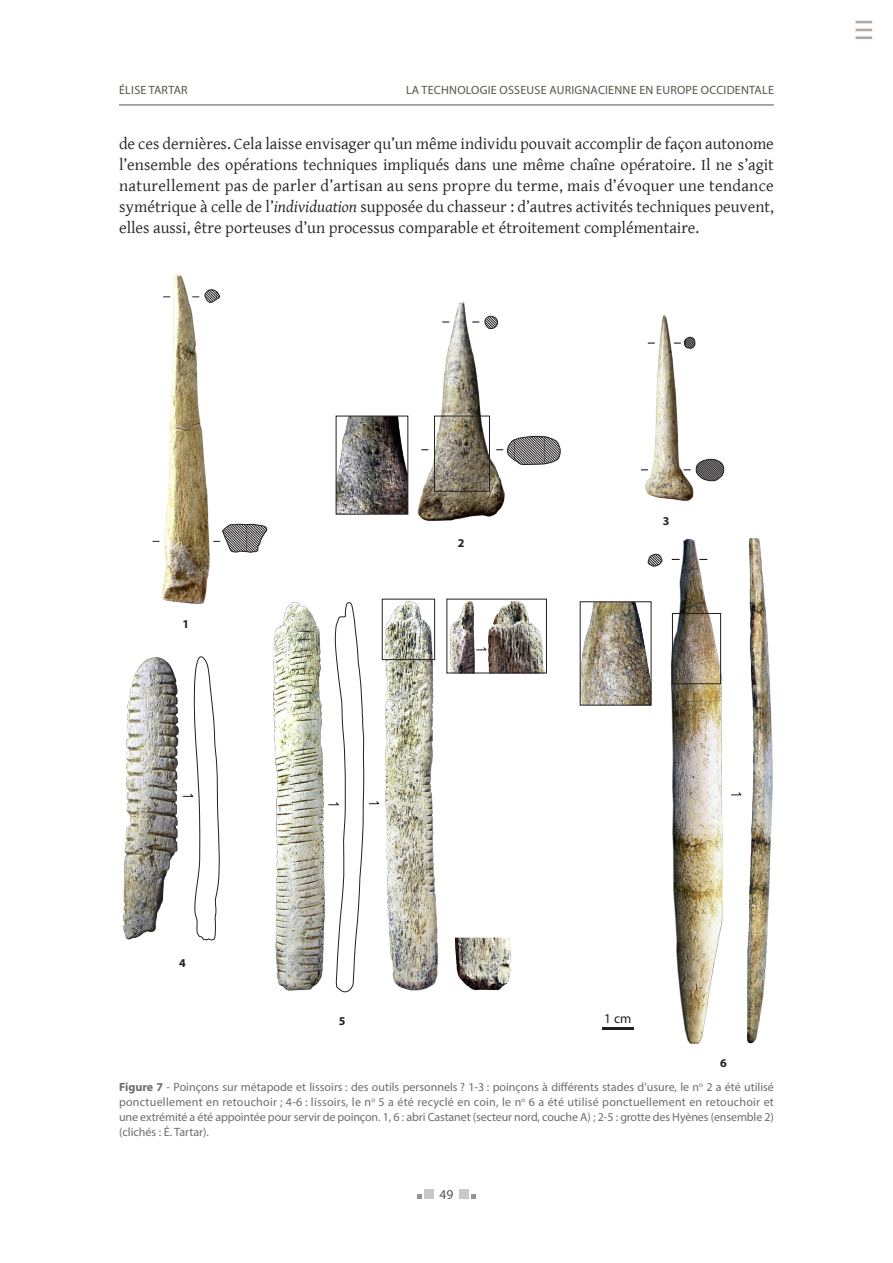
<style>
.page{position:relative;width:893px;height:1263px;background:#fff}
.page>*{position:absolute;margin:0;border:0;box-sizing:border-box;transform-origin:0 0}
.t1{font:16.5px/21px "Gentium Basic";color:#231f20;text-align:justify}
.Legende{font:13.5px "Myriad Pro";color:#231f20}
.t2{font:13.5px "Myriad Pro";color:#58534b}
.Legende-2{font:12px/15px "Myriad Pro";letter-spacing:-.01em;color:#6c6d70;text-align:justify}
.t3{font:12px "Myriad Pro";letter-spacing:.02em;color:#58534b}
.t4{font:700 12px "Myriad";color:#222023}
.s1{font-style:italic}
.s2{font-weight:700}
</style>
<div class="page">
<svg style="left:417px;top:1194px;width:5px;height:5px"></svg>
<div style="left:425px;top:1190px;width:9px;height:9px;background:#c7c8ca"></div>
<div style="left:459px;top:1190px;width:9px;height:9px;background:#c7c8ca"></div>
<svg style="left:471px;top:1194px;width:5px;height:5px"></svg>
<hr style="left:119px;top:105px;width:655px;height:1px;background:#58534b">
<svg style="left:856px;top:29px;width:16px;height:2px"></svg>
<svg style="left:856px;top:37px;width:16px;height:2px"></svg>
<svg style="left:856px;top:21px;width:16px;height:2px"></svg>
<img style="left:123px;top:274px;width:650px;height:769px">
<svg style="left:213px;top:523px;width:55px;height:30px"></svg>
<svg style="left:193px;top:289px;width:27px;height:14px"></svg>
<svg style="left:674px;top:336px;width:22px;height:13px"></svg>
<svg style="left:684px;top:458px;width:41px;height:24px"></svg>
<svg style="left:182px;top:651px;width:39px;height:290px"></svg>
<svg style="left:473px;top:316px;width:25px;height:13px"></svg>
<svg style="left:496px;top:436px;width:64px;height:29px"></svg>
<svg style="left:328px;top:602px;width:53px;height:391px"></svg>
<svg style="left:476px;top:647px;width:12px;height:4px"></svg>
<svg style="left:647px;top:554px;width:15px;height:12px"></svg>
<svg style="left:731px;top:792px;width:12px;height:4px"></svg>
<hr style="left:602px;top:1027px;width:32px;height:2px;background:#231f20">
<div style="left:336px;top:416px;width:72px;height:98px;border:1px solid #231f20"></div>
<div style="left:434px;top:416px;width:56px;height:76px;border:1px solid #231f20"></div>
<div style="left:382px;top:599px;width:53px;height:61px;border:1px solid #231f20"></div>
<div style="left:580px;top:601px;width:71px;height:104px;border:1px solid #231f20"></div>
<div style="left:672px;top:613px;width:49px;height:71px;border:1px solid #231f20"></div>
<div style="left:446px;top:599px;width:101px;height:74px;border:1px solid #231f20"></div>
<p class="t3" style="left:119px;top:83px;width:70px">ÉLISE TARTAR</p>
<p class="t3" style="left:406px;top:83px;width:369px">LA TECHNOLOGIE OSSEUSE AURIGNACIENNE EN EUROPE OCCIDENTALE</p>
<p class="t1" style="left:119px;top:133px;width:656px">de ces dernières. Cela laisse envisager qu’un même individu pouvait accomplir de façon autonome l’ensemble des opérations techniques impliqués dans une même chaîne opératoire. Il ne s’agit naturellement pas de parler d’artisan au sens propre du terme, mais d’évoquer une tendance symétrique à celle de l’<span class="s1">individuation</span> supposée du chasseur : d’autres activités techniques peuvent, elles aussi, être porteuses d’un processus comparable et étroitement complémentaire.</p>
<p class="t4" style="left:183px;top:618px;width:8px">1</p>
<p class="t4" style="left:179px;top:957px;width:8px">4</p>
<p class="t4" style="left:458px;top:537px;width:8px">2</p>
<p class="t4" style="left:663px;top:515px;width:8px">3</p>
<p class="t4" style="left:339px;top:1015px;width:8px">5</p>
<p class="Legende" style="left:604px;top:1010px;width:29px">1 cm</p>
<p class="t4" style="left:720px;top:1057px;width:8px">6</p>
<p class="Legende-2" style="left:119px;top:1079px;width:656px"><span class="s2">Figure 7</span> - Poinçons sur métapode et lissoirs : des outils personnels ? 1-3 : poinçons à différents stades d’usure, le n<sup>o</sup> 2 a été utilisé ponctuellement en retouchoir ; 4-6 : lissoirs, le n<sup>o</sup> 5 a été recyclé en coin, le n<sup>o</sup> 6 a été utilisé ponctuellement en retouchoir et une extrémité a été appointée pour servir de poinçon. 1, 6 : abri Castanet (secteur nord, couche A) ; 2-5 : grotte des Hyènes (ensemble 2) (clichés : É. Tartar).</p>
<p class="t2" style="left:440px;top:1186px;width:15px">49</p>
</div>
